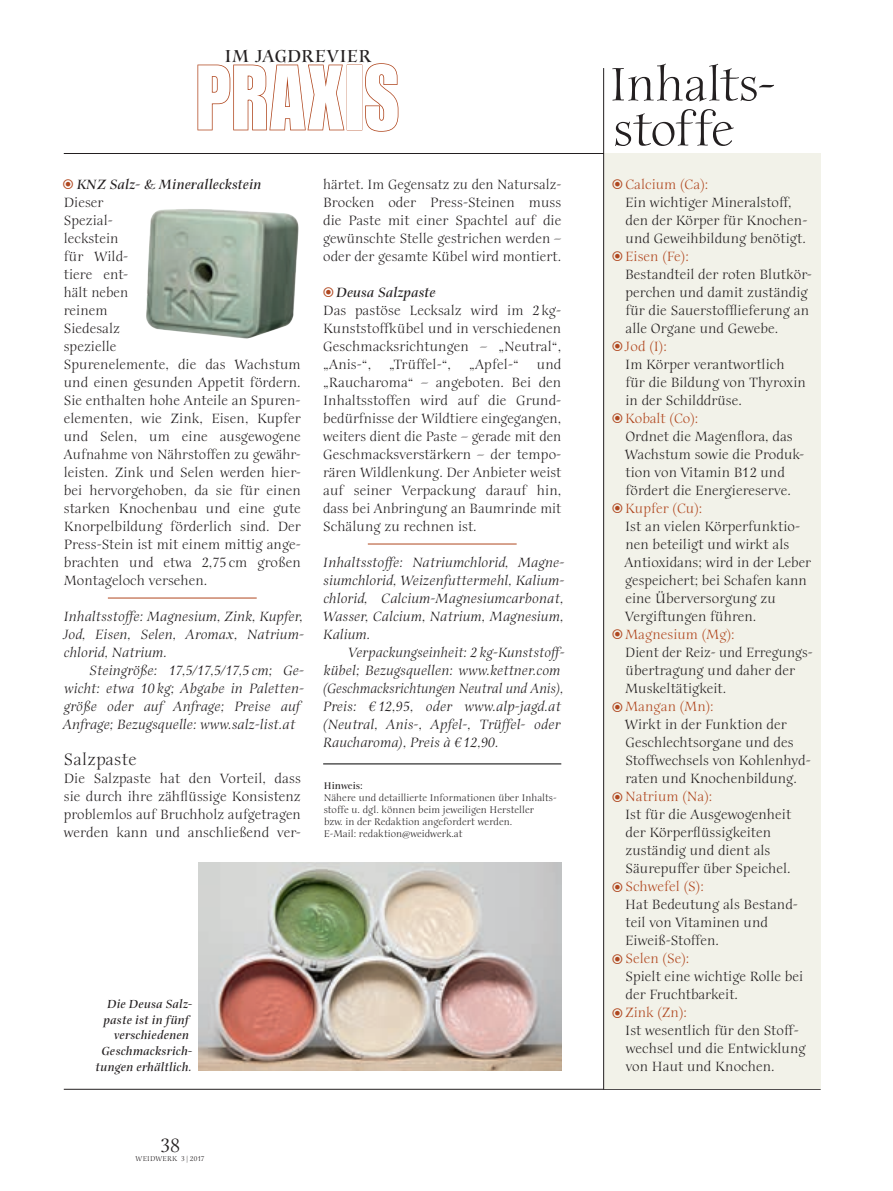
<style>
.page{position:relative;width:893px;height:1191px;background:#fff}
.page>*{position:absolute;margin:0;border:0;box-sizing:border-box;transform-origin:0 0}
.t1{font:90px "Impact LT Std";letter-spacing:.03em;color:#fff;scale:.85 1}
.t2{font:51px/45px "Anima ITC Std";letter-spacing:-.01em;color:#231f20}
.t3{font:21px "Anima ITC Std";color:#231f20}
.t4{font:700 18.9px "Anima ITC Std";letter-spacing:.025em;color:#231f20}
.t5{font:18px "Anima ITC Std";letter-spacing:.02em;color:#231f20}
.t6{font:14.7px/18px "Anima ITC Std";letter-spacing:.005em;color:#231f20}
.t7{font:italic 14.7px/18px "Anima ITC Std";letter-spacing:.005em;color:#231f20;text-align:justify}
.t8{font:14.7px "Anima ITC Std";letter-spacing:.005em;color:#b0471f}
.t9{font:italic 700 14.7px "Anima ITC Std";letter-spacing:.005em;color:#231f20}
.t10{font:italic 700 12.75px/15.8px "Anima ITC Std";letter-spacing:.01em;color:#231f20;text-align:right}
.t11{font:10.5px/12px "Anima ITC Std";letter-spacing:.005em;color:#231f20}
.t12{font:700 10.5px "Anima ITC Std";letter-spacing:.005em;color:#231f20}
.t13{font:7.5px "Anima ITC Std";letter-spacing:.03em;color:#231f20}
</style>
<div class="page">
<hr style="left:64px;top:153px;width:757px;height:1px;background:#231f20">
<hr style="left:64px;top:1089px;width:757px;height:1px;background:#231f20">
<hr style="left:108px;top:598px;width:149px;height:1px;background:#b0471f">
<hr style="left:323px;top:763px;width:238px;height:1px;background:#000">
<hr style="left:368px;top:544px;width:149px;height:1px;background:#b0471f">
<svg style="left:197px;top:64px;width:148px;height:67px"></svg>
<div style="left:347px;top:65px;width:15px;height:65px;border:2px solid #b0471f"></div>
<svg style="left:365px;top:63px;width:34px;height:69px"></svg>
<div style="left:604px;top:154px;width:217px;height:935px;background:#f2f2e9"></div>
<hr style="left:603px;top:68px;width:1px;height:1021px;background:#231f20">
<img style="left:198px;top:862px;width:363px;height:209px">
<img style="left:146px;top:209px;width:153px;height:130px">
<p class="t4" style="left:224px;top:46px;width:148px">IM JAGDREVIER</p>
<h1 class="t1" style="left:197px;top:45px;width:239px">PRAXIS</h1>
<p class="t9" style="left:77px;top:176px;width:186px">KNZ Salz- &amp; Mineralleckstein</p>
<p class="t6" style="left:64px;top:193px;width:239px">Dieser<br>Spezial-<br>leckstein<br>für Wild-<br>tiere ent-<br>hält neben<br>reinem<br>Siedesalz<br>spezielle<br>Spurenelemente, die das Wachstum und einen gesunden Appetit fördern.<br>Sie enthalten hohe Anteile an Spuren&shy;elementen, wie Zink, Eisen, Kupfer und Selen, um eine ausgewogene<br>Aufnahme von Nährstoffen zu gewähr&shy;leisten. Zink und Selen werden hier-- bei hervorgehoben, da sie für einen starken Knochenbau und eine gute<br>Knorpelbildung förderlich sind. Der<br>Press-Stein ist mit einem mittig ange&shy;brachten und etwa 2,75 cm großen<br>Montageloch versehen.</p>
<p class="t7" style="left:63px;top:607px;width:242px">Inhaltsstoffe: Magnesium, Zink, Kupfer, Jod, Eisen, Selen, Aromax, Natrium&shy;chlorid, Natrium.</p>
<p class="t7" style="left:63px;top:661px;width:243px;text-align:left;text-indent:26px">Steingröße: 17,5/17,5/17,5 cm; Ge&shy;wicht: etwa 10 kg; Abgabe in Paletten&shy;größe oder auf Anfrage; Preise auf Anfrage; Bezugsquelle: www.salz-list.at</p>
<p class="t5" style="left:64px;top:749px;width:74px">Salzpaste</p>
<p class="t6" style="left:64px;top:769px;width:239px;text-align:justify">Die Salzpaste hat den Vorteil, dass sie durch ihre zähflüssige Konsistenz problemlos auf Bruchholz aufgetragen werden kann und anschließend ver-</p>
<p class="t6" style="left:323px;top:175px;width:240px">härtet. Im Gegensatz zu den Natursalz-- Brocken oder Press-Steinen muss die Paste mit einer Spachtel auf die gewünschte Stelle gestrichen werden – oder der gesamte Kübel wird montiert.</p>
<p class="t9" style="left:336px;top:284px;width:101px">Deusa Salzpaste</p>
<p class="t6" style="left:323px;top:301px;width:240px;text-align:justify">Das pastöse Lecksalz wird im 2 kg-Kunststoffkübel und in verschiedenen Geschmacksrichtungen – „Neutral“, „Anis-“, „Trüffel-“, „Apfel-“ und „Raucharoma“ – angeboten. Bei den Inhaltsstoffen wird auf die Grund&shy;bedürfnisse der Wildtiere eingegangen, weiters dient die Paste – gerade mit den Geschmacksverstärkern – der tempo&shy;rären Wildlenkung. Der Anbieter weist auf seiner Verpackung darauf hin, dass bei Anbringung an Baumrinde mit Schälung zu rechnen ist.</p>
<p class="t7" style="left:323px;top:553px;width:243px">Inhaltsstoffe: Natriumchlorid, Magne&shy;siumchlorid, Weizenfuttermehl, Kalium&shy;chlorid, Calcium-Magnesiumcarbonat, Wasser, Calcium, Natrium, Magnesium, Kalium.</p>
<p class="t7" style="left:323px;top:643px;width:243px;text-align:left;text-indent:25px">Verpackungseinheit: 2 kg-Kunststoff&shy;kübel; Bezugsquellen: www.kettner.com (Geschmacksrichtungen Neutral und Anis), Preis: € 12,95, oder www.alp-jagd.at (Neutral, Anis-, Apfel-, Trüffel- oder Raucharoma), Preis à € 12,90.</p>
<p class="t12" style="left:324px;top:779px;width:41px">Hinweis:</p>
<p class="t11" style="left:324px;top:791px;width:235px">Nähere und detaillierte Informationen über Inhalts&shy;stoffe u. dgl. können beim jeweiligen Hersteller<br>bzw. in der Redaktion angefordert werden.<br>E-Mail: redaktion@weidwerk.at</p>
<p class="t10" style="left:95px;top:996px;width:99px">Die Deusa Salz&shy;paste ist in fünf verschiedenen<br>Geschmacksrich&shy;tungen erhältlich.</p>
<h3 class="t3" style="left:160px;top:1134px;width:22px">38</h3>
<p class="t13" style="left:136px;top:1154px;width:70px">WEIDWERK 3 | 2017</p>
<h2 class="t2" style="left:609px;top:63px;width:165px">Inhalts&shy;stoffe</h2>
<p class="t8" style="left:625px;top:176px;width:84px">Calcium (Ca):</p>
<p class="t6" style="left:625px;top:193px;width:183px">Ein wichtiger Mineralstoff, den der Körper für Knochen&shy;und Geweihbildung benötigt.</p>
<p class="t8" style="left:625px;top:248px;width:65px">Eisen (Fe):</p>
<p class="t6" style="left:625px;top:265px;width:188px">Bestandteil der roten Blutkör&shy;perchen und damit zuständig für die Sauerstofflieferung an alle Organe und Gewebe.</p>
<p class="t8" style="left:625px;top:338px;width:44px">Jod (I):</p>
<p class="t6" style="left:625px;top:355px;width:182px">Im Körper verantwortlich für die Bildung von Thyroxin in der Schilddrüse.</p>
<p class="t8" style="left:625px;top:410px;width:75px">Kobalt (Co):</p>
<p class="t6" style="left:625px;top:427px;width:181px">Ordnet die Magenflora, das<br>Wachstum sowie die Produk&shy;tion von Vitamin B12 und fördert die Energiereserve.</p>
<p class="t8" style="left:625px;top:500px;width:79px">Kupfer (Cu):</p>
<p class="t6" style="left:624px;top:517px;width:188px">Ist an vielen Körperfunktio&shy;nen beteiligt und wirkt als<br>Antioxidans; wird in der Leber gespeichert; bei Schafen kann eine Überversorgung zu<br>Vergiftungen führen.</p>
<p class="t8" style="left:625px;top:626px;width:111px">Magnesium (Mg):</p>
<p class="t6" style="left:625px;top:643px;width:189px">Dient der Reiz- und Erregungs&shy;übertragung und daher der<br>Muskeltätigkeit.</p>
<p class="t8" style="left:625px;top:698px;width:90px">Mangan (Mn):</p>
<p class="t6" style="left:625px;top:715px;width:187px">Wirkt in der Funktion der<br>Geschlechtsorgane und des<br>Stoffwechsels von Kohlenhyd&shy;raten und Knochenbildung.</p>
<p class="t8" style="left:625px;top:788px;width:89px">Natrium (Na):</p>
<p class="t6" style="left:625px;top:805px;width:167px">Ist für die Ausgewogenheit der Körperflüssigkeiten zuständig und dient als<br>Säurepuffer über Speichel.</p>
<p class="t8" style="left:625px;top:878px;width:80px">Schwefel (S):</p>
<p class="t6" style="left:625px;top:895px;width:174px">Hat Bedeutung als Bestand&shy;teil von Vitaminen und<br>Eiweiß-Stoffen.</p>
<p class="t8" style="left:625px;top:950px;width:65px">Selen (Se):</p>
<p class="t6" style="left:625px;top:967px;width:179px">Spielt eine wichtige Rolle bei der Fruchtbarkeit.</p>
<p class="t8" style="left:625px;top:1004px;width:64px">Zink (Zn):</p>
<p class="t6" style="left:625px;top:1021px;width:182px">Ist wesentlich für den Stoff&shy;wechsel und die Entwicklung von Haut und Knochen.</p>
</div>
